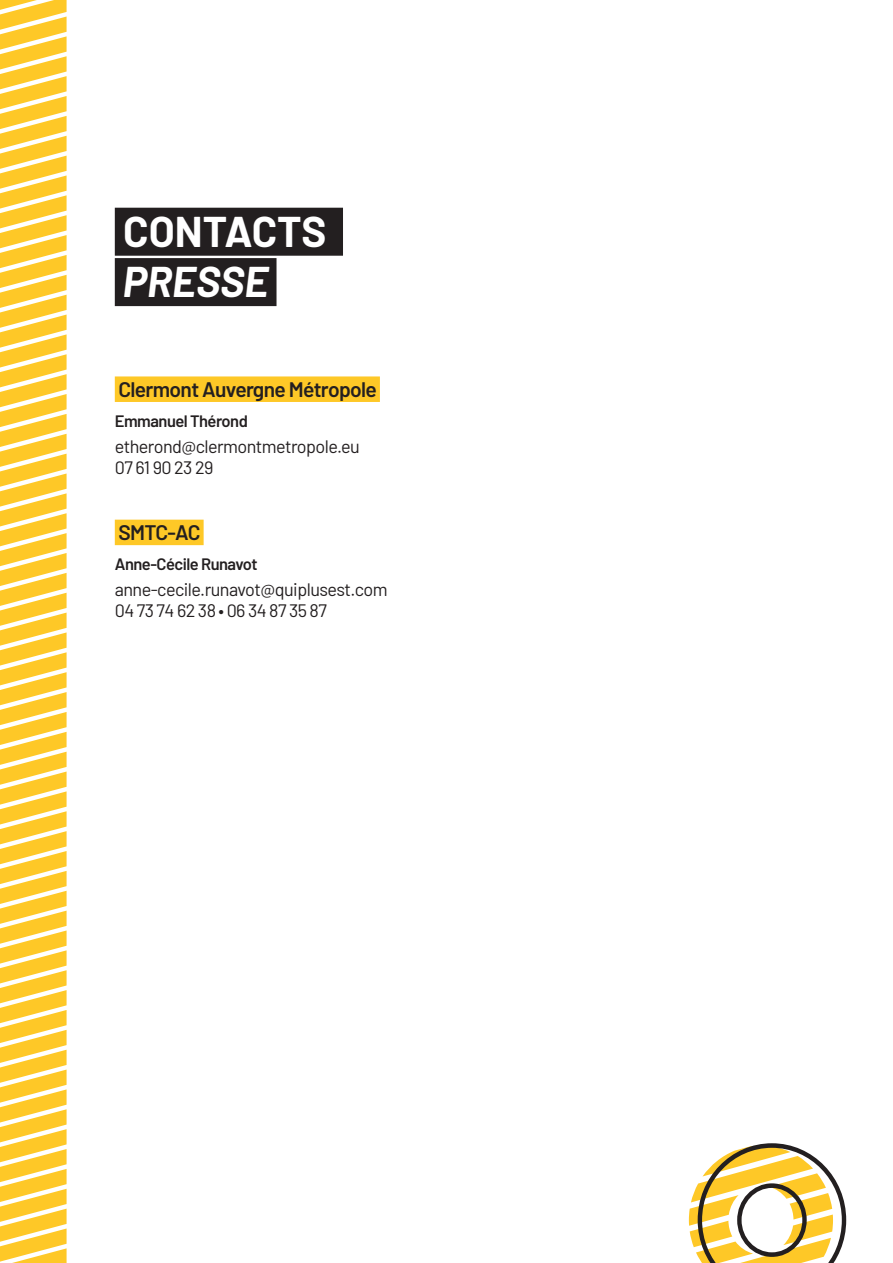
<style>
.page{position:relative;width:893px;height:1263px;background:#fff}
.page>*{position:absolute;margin:0;border:0;box-sizing:border-box;transform-origin:0 0}
.t1{font:700 42px "Barlow";letter-spacing:-.005em;color:#fff}
.t2{font:italic 700 42px "Barlow";color:#fff}
.t3{font:600 21px "Barlow";letter-spacing:-.03em;color:#231f20}
.t4{font:18px/21.6px "Barlow";letter-spacing:-.03em;color:#231f20}
.t5{font:600 16.5px "Barlow";letter-spacing:-.03em;color:#231f20}
</style>
<div class="page">
<svg style="left:689px;top:1143px;width:157px;height:120px"></svg>
<svg style="left:0;top:0;width:67px;height:1263px"></svg>
<div style="left:115px;top:376px;width:265px;height:26px;background:#fec827"></div>
<div style="left:115px;top:520px;width:89px;height:25px;background:#fec827"></div>
<div style="left:115px;top:208px;width:228px;height:48px;background:#231f20"></div>
<div style="left:115px;top:258px;width:162px;height:48px;background:#231f20"></div>
<h1 class="t1" style="left:123px;top:200px;width:205px">CONTACTS</h1>
<h1 class="t2" style="left:123px;top:251px;width:147px">PRESSE</h1>
<p class="t3" style="left:118px;top:374px;width:260px">Clermont Auvergne Métropole</p>
<p class="t5" style="left:115px;top:409px;width:135px">Emmanuel Thérond</p>
<p class="t4" style="left:115px;top:434px;width:247px">etherond@clermontmetropole.eu<br>07 61 90 23 29</p>
<p class="t3" style="left:118px;top:517px;width:84px">SMTC-AC</p>
<p class="t5" style="left:115px;top:552px;width:144px">Anne-Cécile Runavot</p>
<p class="t4" style="left:115px;top:577px;width:274px">anne-cecile.runavot@quiplusest.com<br>04 73 74 62 38 • 06 34 87 35 87</p>
</div>
